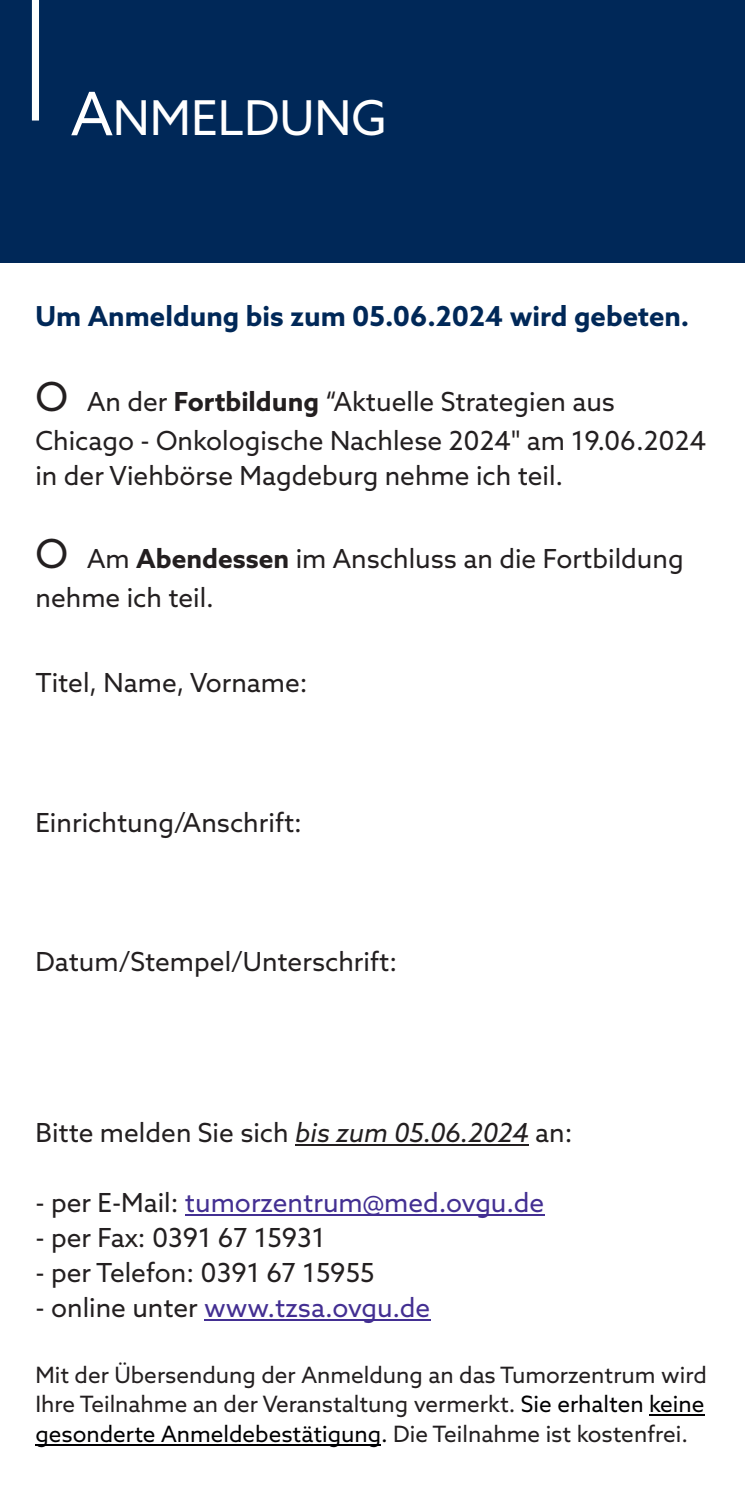
<style>
.page{position:relative;width:745px;height:1489px;background:#fff}
.page>*{position:absolute;margin:0;border:0;box-sizing:border-box;transform-origin:0 0}
.t1{font:48px "Azo Sans";color:#fff}
.t2{font:700 27.5px "Azo Sans";color:#002858}
.t3{font:26.25px/39px "Azo Sans";color:#231f20}
.t4{font:26.25px "Azo Sans";color:#432f92}
.t5{font:22.5px/30px "Azo Sans";color:#231f20;text-align:justify}
.s1{font-size:60px}
.s2{font-size:40px}
.s3{font-weight:700}
.s4{font-style:italic}
.s5{color:#231f20}
.s6{color:#000002}
</style>
<div class="page">
<div style="left:0;top:0;width:744px;height:262px;background:#002858"></div>
<hr style="left:295px;top:1144px;width:233px;height:1px;background:#231f20">
<hr style="left:185px;top:1214px;width:359px;height:1px;background:#432f92">
<hr style="left:204px;top:1318px;width:226px;height:2px;background:#432f92">
<hr style="left:648px;top:1414px;width:56px;height:1px;background:#000002">
<hr style="left:35px;top:1444px;width:346px;height:1px;background:#000002">
<svg style="left:31px;top:0;width:8px;height:121px"></svg>
<h1 class="t1" style="left:71px;top:98px;width:317px"><span class="s1">A</span>NMELDUNG</h1>
<p class="t2" style="left:35px;top:305px;width:655px">Um Anmeldung bis zum 05.06.2024 wird gebeten.</p>
<p class="t3" style="left:35px;top:384px;width:671px"><span class="s2">O</span> An der <span class="s3">Fortbildung</span> “Aktuelle Strategien aus<br>Chicago - Onkologische Nachlese 2024" am 19.06.2024</p>
<p class="t3" style="left:35px;top:458px;width:529px">in der Viehbörse Magdeburg nehme ich teil.</p>
<p class="t3" style="left:35px;top:541px;width:649px"><span class="s2">O</span> Am <span class="s3">Abendessen</span> im Anschluss an die Fortbildung nehme ich teil.</p>
<p class="t3" style="left:35px;top:665px;width:273px">Titel, Name, Vorname:</p>
<p class="t3" style="left:35px;top:805px;width:268px">Einrichtung/Anschrift:</p>
<p class="t3" style="left:35px;top:944px;width:363px">Datum/Stempel/Unterschrift:</p>
<p class="t3" style="left:35px;top:1115px;width:538px">Bitte melden Sie sich <span class="s4">bis zum 05.06.2024</span> an:</p>
<p class="t4" style="left:35px;top:1191px;width:510px"><span class="s5">- per E-Mail:</span> tumorzentrum@med.ovgu.de</p>
<p class="t3" style="left:35px;top:1220px;width:291px">- per Fax: 0391 67 15931</p>
<p class="t3" style="left:35px;top:1254px;width:340px">- per Telefon: 0391 67 15955</p>
<p class="t4" style="left:35px;top:1296px;width:396px"><span class="s5">- online unter</span> www.tzsa.ovgu.de</p>
<p class="t5" style="left:35px;top:1361px;width:672px">Mit der Übersendung der Anmeldung an das Tumorzentrum wird Ihre Teilnahme an der Veranstaltung vermerkt. <span class="s6">Sie erhalten keine gesonderte Anmeldebestätigung.</span> Die Teilnahme ist kostenfrei.</p>
</div>
